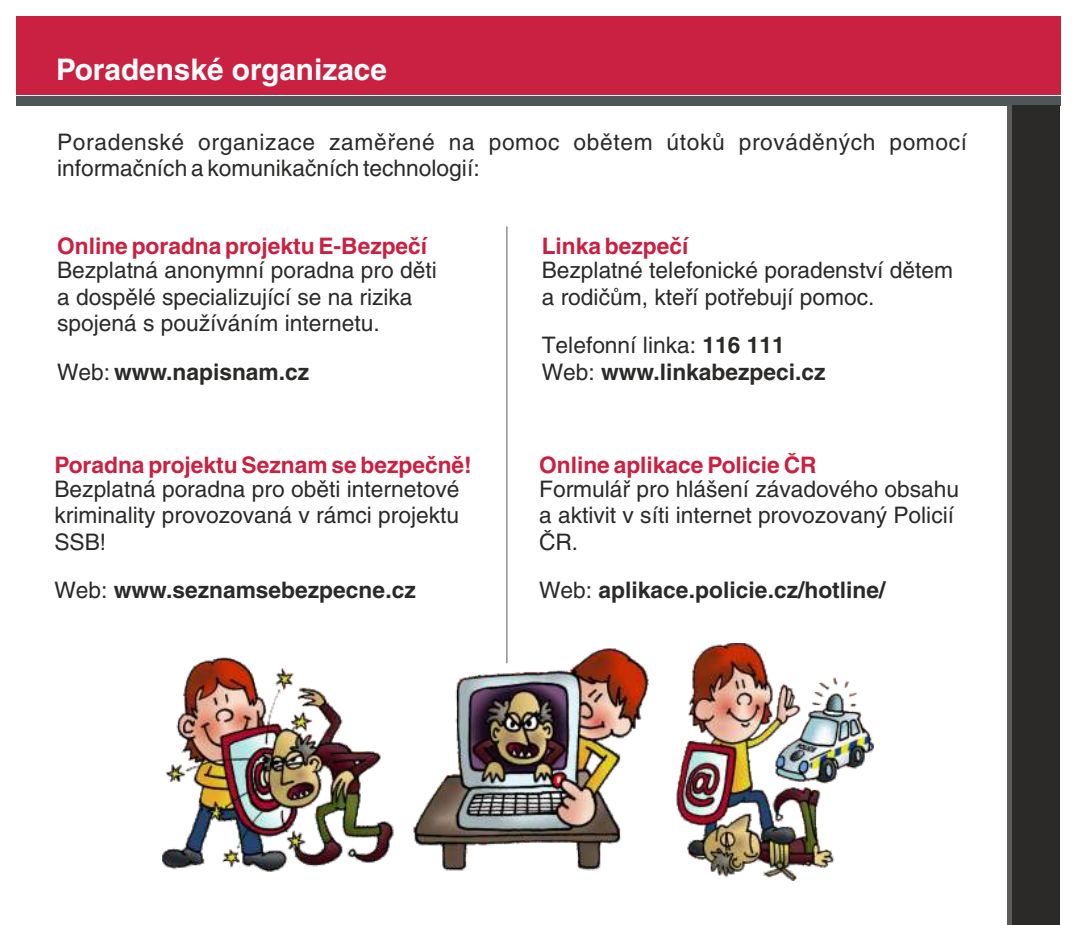
<style>
.page{position:relative;width:1074px;height:925px;background:#fff}
.page>*{position:absolute;margin:0;border:0;box-sizing:border-box;transform-origin:0 0}
.t1{font:700 29.75px "Helvetica CE";color:#fefefe}
.t2{font:22.75px/26.4px "Helvetica CE";color:#2b2a29}
.t3{font:700 22.75px/26.4px "Helvetica CE";color:#2b2a29}
.t4{font:22.75px/26.4px "Helvetica CE";letter-spacing:.03em;color:#2b2a29}
.t5{font:700 22.75px "Helvetica CE";color:#ca2041}
.s1{font-weight:400}
</style>
<div class="page">
<div style="left:16px;top:16px;width:1044px;height:78px;background:#ca2041"></div>
<div style="left:16px;top:96px;width:1045px;height:10px;background:#4e565a"></div>
<hr style="left:506px;top:226px;width:1px;height:437px;background:#5b5b5b">
<img style="left:162px;top:643px;width:711px;height:237px">
<div style="left:1012px;top:105px;width:48px;height:819px;background:#2b2a29"></div>
<div style="left:1006px;top:105px;width:5px;height:819px;background:#5b5b5b"></div>
<h1 class="t1" style="left:56px;top:59px;width:332px">Poradenské organizace</h1>
<p class="t4" style="left:57px;top:131px;width:911px">Poradenské organizace zaměřené na pomoc obětem útoků prováděných pomocí informačních a komunikačních technologií:</p>
<p class="t5" style="left:57px;top:238px;width:371px">Online poradna projektu E-Bezpečí</p>
<p class="t2" style="left:57px;top:259px;width:381px">Bezplatná anonymní poradna pro děti a dospělé specializující se na rizika spojená s používáním internetu.</p>
<p class="t3" style="left:57px;top:360px;width:253px"><span class="s1">Web:</span> www.napisnam.cz</p>
<p class="t5" style="left:54px;top:456px;width:419px">Poradna projektu Seznam se bezpečně!</p>
<p class="t2" style="left:54px;top:478px;width:406px;text-align:justify">Bezplatná poradna pro oběti internetové kriminality provozovaná v rámci projektu SSB!</p>
<p class="t3" style="left:54px;top:579px;width:363px"><span class="s1">Web:</span> www.seznamsebezpecne.cz</p>
<p class="t5" style="left:541px;top:238px;width:148px">Linka bezpečí</p>
<p class="t2" style="left:541px;top:259px;width:412px">Bezplatné telefonické poradenství dětem a rodičům, kteří potřebují pomoc.</p>
<p class="t3" style="left:541px;top:334px;width:285px"><span class="s1">Telefonní linka:</span> 116 111<br><span class="s1">Web:</span> www.linkabezpeci.cz</p>
<p class="t5" style="left:539px;top:456px;width:279px">Online aplikace Policie ČR</p>
<p class="t2" style="left:539px;top:478px;width:421px">Formulář pro hlášení závadového obsahu a aktivit v síti internet provozovaný Policií<br>ČR.</p>
<p class="t3" style="left:539px;top:579px;width:348px"><span class="s1">Web:</span> aplikace.policie.cz/hotline/</p>
</div>
